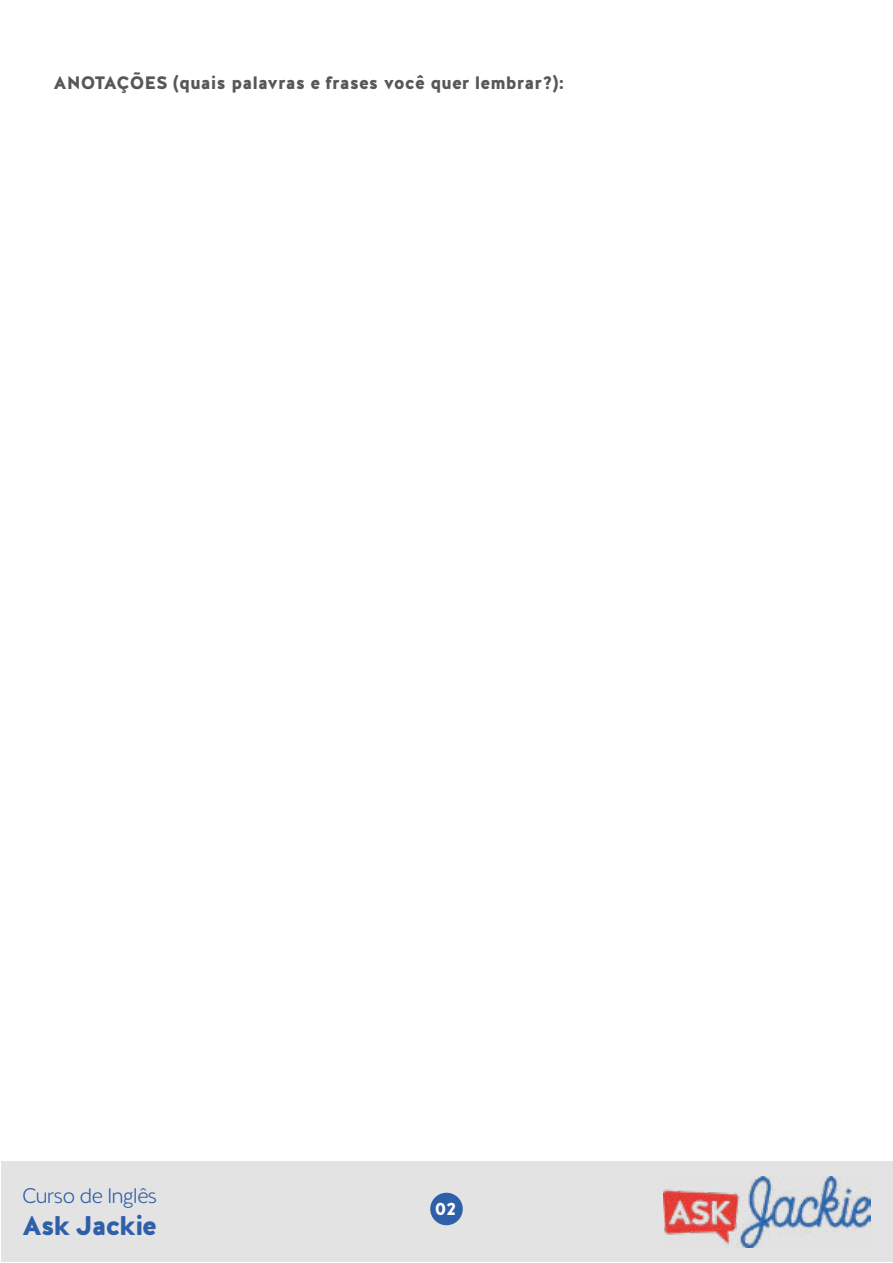
<style>
.page{position:relative;width:893px;height:1263px;background:#fff}
.page>*{position:absolute;margin:0;border:0;box-sizing:border-box;transform-origin:0 0}
.t1{font:900 27px "Halis R";letter-spacing:-.05em;color:#2e5fa9}
.t2{font:300 21px "Halis R";letter-spacing:-.05em;color:#2e5fa9}
.t3{font:900 18px "Halis R";color:#575756}
.t4{font:900 18px "Halis R";color:#fff}
</style>
<div class="page">
<div style="left:1px;top:1162px;width:891px;height:100px;background:#e3e3e3"></div>
<img style="left:663px;top:1176px;width:208px;height:71px">
<div style="left:430px;top:1193px;width:33px;height:32px;background:#2e5fa9;border-radius:50%"></div>
<p class="t3" style="left:53px;top:71px;width:512px">ANOTAÇÕES (quais palavras e frases você quer lembrar?):</p>
<p class="t2" style="left:22px;top:1182px;width:137px">Curso de Inglês</p>
<h1 class="t1" style="left:22px;top:1208px;width:137px">Ask Jackie</h1>
<p class="t4" style="left:435px;top:1197px;width:23px">02</p>
</div>
